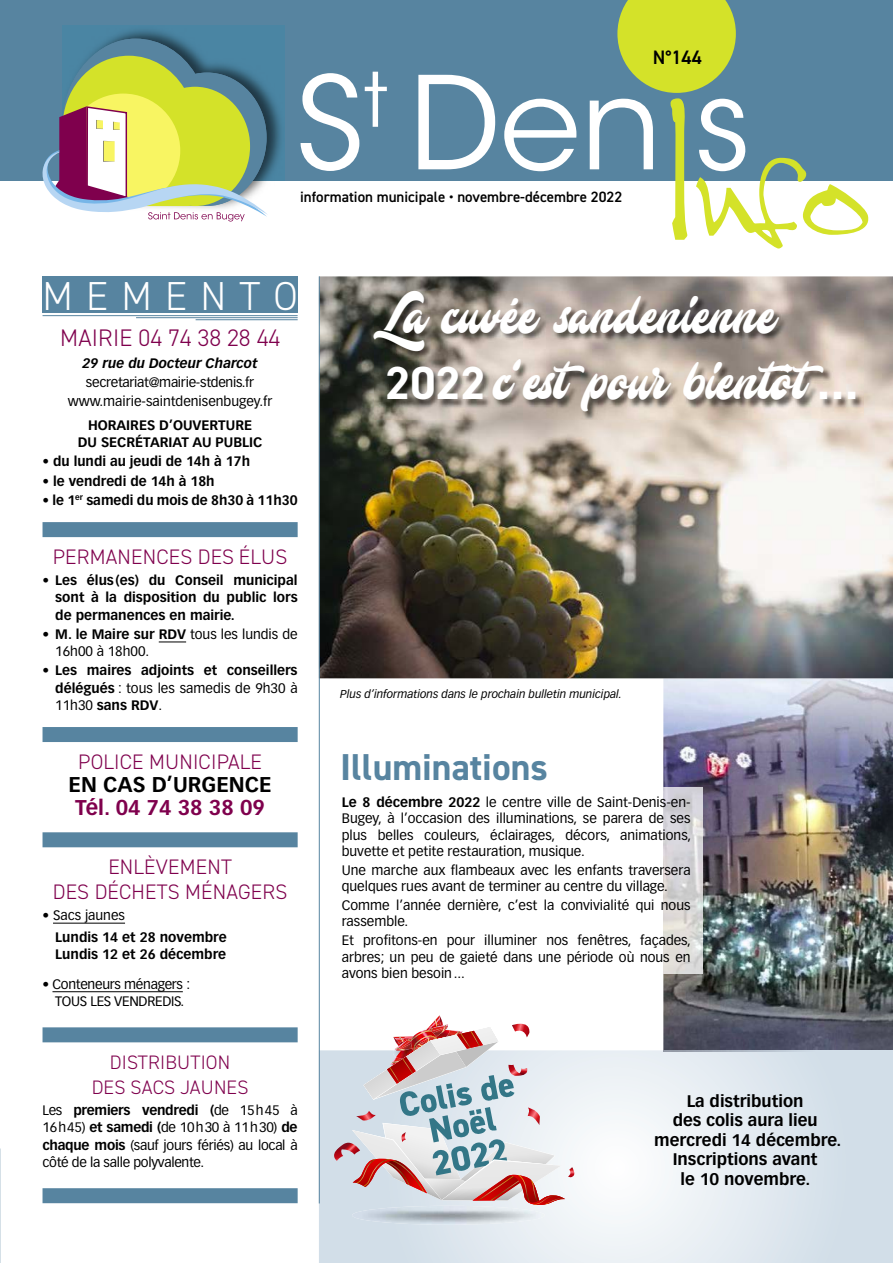
<style>
.page{position:relative;width:893px;height:1263px;background:#fff}
.page>*{position:absolute;margin:0;border:0;box-sizing:border-box;transform-origin:0 0}
.t1{font:127.8px "ITC Avant Garde Std";color:#fff}
.t2{font:46.5px/66px "Mustardo";color:#fff}
.t3{font:300 40.5px "DIN2014";letter-spacing:.325em;color:#fff}
.t4{font:700 37.5px "DIN2014";color:#5784a0}
.t5{font:300 24px "DIN2014";letter-spacing:.005em;color:#7f004d}
.t6{font:300 21px/24.8px "DIN2014";letter-spacing:.01em;color:#7f004d;text-align:center}
.t7{font:700 21px "Vectora LT Std";color:#000}
.t8{font:700 21px "Vectora LT Std";color:#7f004d}
.t9{font:300 19.5px/24.8px "DIN2014";letter-spacing:.01em;color:#7f004d;text-align:center}
.t10{font:600 19.5px "DIN2014";color:#000}
.t11{font:700 16.5px/19.5px "Vectora LT Std";color:#000;text-align:center}
.t12{font:600 15px "DIN2014";color:#000}
.t13{font:13.5px/16.5px "Vectora LT Std";color:#000}
.t14{font:700 13.5px/17.2px "Vectora LT Std";color:#000;text-align:justify}
.t15{font:13.5px/17.2px "Vectora LT Std";letter-spacing:-.02em;color:#000;text-align:center}
.t16{font:italic 700 13.5px "Vectora LT Std";color:#000}
.t17{font:italic 11.25px "Vectora LT Std";color:#000}
.s1{font-weight:700}
.s2{font-weight:400}
.s3{font-family:"DIN2014";font-weight:700}
</style>
<div class="page">
<img style="left:663px;top:678px;width:230px;height:372px">
<svg style="left:319px;top:1050px;width:574px;height:213px"></svg>
<img style="left:320px;top:276px;width:573px;height:402px">
<div style="left:0;top:0;width:893px;height:180px;background:#5784a0"></div>
<div style="left:43px;top:522px;width:255px;height:15px;background:#5784a0"></div>
<svg style="left:159px;top:642px;width:27px;height:1px"></svg>
<div style="left:43px;top:727px;width:255px;height:15px;background:#5784a0"></div>
<div style="left:43px;top:832px;width:255px;height:15px;background:#5784a0"></div>
<hr style="left:53px;top:923px;width:72px;height:1px;background:#000">
<hr style="left:52px;top:991px;width:131px;height:1px;background:#000">
<div style="left:43px;top:1027px;width:255px;height:15px;background:#5784a0"></div>
<div style="left:43px;top:1188px;width:255px;height:15px;background:#5784a0"></div>
<div style="left:43px;top:276px;width:255px;height:37px;background:#5784a0"></div>
<hr style="left:43px;top:315px;width:255px;height:1px;background:#5784a0">
<hr style="left:136px;top:317px;width:162px;height:1px;background:#5784a0">
<hr style="left:196px;top:319px;width:102px;height:1px;background:#5784a0">
<img style="left:62px;top:26px;width:223px;height:155px">
<svg style="left:42px;top:39px;width:226px;height:183px"></svg>
<svg style="left:617px;top:0;width:254px;height:249px"></svg>
<img style="left:374px;top:291px;width:489px;height:129px">
<img style="left:352px;top:1209px;width:193px;height:16px">
<svg style="left:331px;top:1015px;width:247px;height:194px"></svg>
<img style="left:533px;top:1195px;width:23px;height:9px">
<img style="left:545px;top:1198px;width:18px;height:6px">
<img style="left:663px;top:787px;width:39px;height:186px">
<hr style="left:319px;top:276px;width:1px;height:927px;background:#5784a0">
<h3 class="t10" style="left:653px;top:44px;width:51px">N°144</h3>
<h1 class="t1" style="left:296px;top:46px;width:457px">S<sup>t</sup> Den s</h1>
<p class="t12" style="left:300px;top:187px;width:323px">information municipale • novembre-décembre 2022</p>
<h3 class="t3" style="left:43px;top:271px;width:257px">MEMENTO</h3>
<h3 class="t5" style="left:60px;top:323px;width:222px">MAIRIE 04 74 38 28 44</h3>
<p class="t16" style="left:83px;top:355px;width:176px">29 rue du Docteur Charcot</p>
<p class="t13" style="left:68px;top:373px;width:206px;line-height:19.4px;text-align:center">secretariat@mairie-stdenis.fr www.mairie-saintdenisenbugey.fr</p>
<p class="t14" style="left:78px;top:416px;width:186px;text-align:center">HORAIRES D’OUVERTURE<br>DU SECRÉTARIAT AU PUBLIC</p>
<p class="t14" style="left:43px;top:453px;width:209px">• du lundi au jeudi de 14h à 17h</p>
<p class="t14" style="left:43px;top:472px;width:174px">• le vendredi de 14h à 18h</p>
<p class="t14" style="left:43px;top:491px;width:257px">• le 1<sup>er</sup> samedi du mois de 8h30 à 11h30</p>
<h3 class="t6" style="left:53px;top:544px;width:236px">PERMANENCES DES ÉLUS</h3>
<p class="t14" style="left:55px;top:572px;width:244px;text-indent:-13px">• Les élus(es) du Conseil municipal sont à la disposition du public lors de permanences en mairie.</p>
<p class="t13" style="left:55px;top:626px;width:244px;line-height:17.2px;text-indent:-13px">• <span class="s1">M. le Maire sur RDV</span> tous les lundis de<br>16h00 à 18h00.</p>
<p class="t14" style="left:55px;top:662px;width:244px;text-indent:-13px"><span class="s2">•</span> Les maires adjoints et conseillers délégués <span class="s2">: tous les samedis de 9h30 à 11h30</span> sans RDV<span class="s2">.</span></p>
<h3 class="t6" style="left:78px;top:749px;width:185px">POLICE MUNICIPALE</h3>
<h3 class="t7" style="left:69px;top:772px;width:204px">EN CAS D’URGENCE</h3>
<h3 class="t8" style="left:75px;top:795px;width:191px">Tél. 04 74 38 38 09</h3>
<h3 class="t6" style="left:53px;top:854px;width:236px">ENLÈVEMENT<br>DES DÉCHETS MÉNAGERS</h3>
<p class="t13" style="left:43px;top:907px;width:84px">• Sacs jaunes</p>
<p class="t14" style="left:55px;top:928px;width:173px">Lundis 14 et 28 novembre<br>Lundis 12 et 26 décembre</p>
<p class="t15" style="left:43px;top:975px;width:149px">• Conteneurs ménagers :<br>TOUS LES VENDREDIS.</p>
<h3 class="t9" style="left:92px;top:1050px;width:158px">DISTRIBUTION<br>DES SACS JAUNES</h3>
<p class="t13" style="left:43px;top:1102px;width:257px;line-height:17.2px;text-align:justify">Les <span class="s1">premiers vendredi (</span>de 15h45 à 16h45) <span class="s1">et samedi (</span>de 10h30 à 11h30) <span class="s1">de chaque mois</span> (sauf jours fériés) au local à côté de la salle polyvalente.</p>
<h2 class="t2" style="left:385px;top:282px;width:474px">La cuvée sandenienne<br><span class="s3">2022</span> c’est pour bientôt <span class="s3">…</span></h2>
<p class="t17" style="left:340px;top:687px;width:283px">Plus d’informations dans le prochain bulletin municipal.</p>
<h3 class="t4" style="left:340px;top:742px;width:209px">Illuminations</h3>
<p class="t13" style="left:342px;top:794px;width:351px;text-align:justify"><span class="s1">Le 8 décembre 2022</span> le centre ville de Saint-Denis-en-Bugey, à l’occasion des illuminations, se parera de ses plus belles couleurs, éclairages, décors, animations, buvette et petite restauration, musique.</p>
<p class="t13" style="left:342px;top:862px;width:350px">Une marche aux flambeaux avec les enfants traversera quelques rues avant de terminer au centre du village.</p>
<p class="t13" style="left:342px;top:897px;width:350px">Comme l’année dernière, c’est la convivialité qui nous rassemble.</p>
<p class="t13" style="left:342px;top:932px;width:351px;text-align:justify">Et profitons-en pour illuminer nos fenêtres, façades, arbres; un peu de gaieté dans une période où nous en avons bien besoin...</p>
<p class="t11" style="left:654px;top:1091px;width:189px">La distribution<br>des colis aura lieu mercredi 14 décembre.<br>Inscriptions avant<br>le 10 novembre.</p>
</div>
